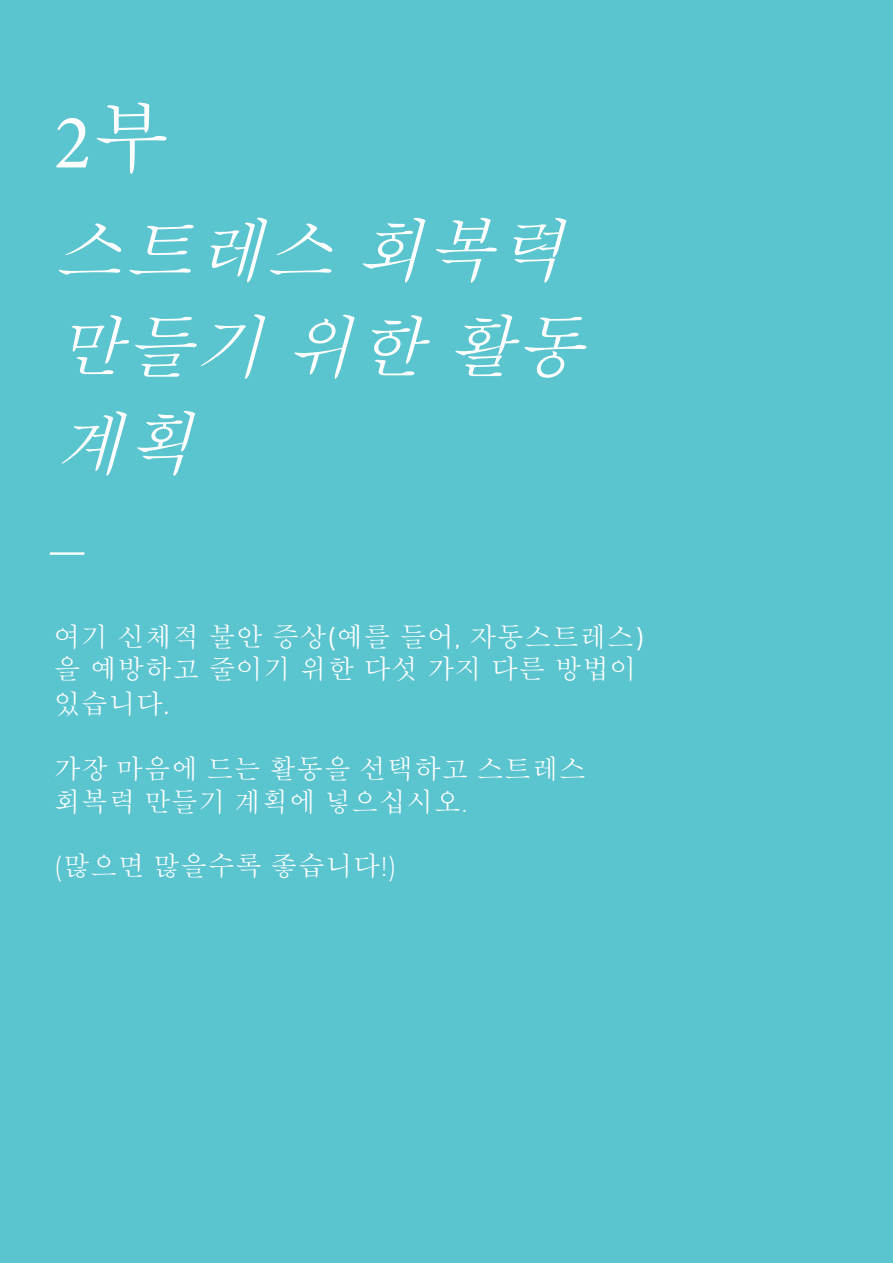
<style>
.page{position:relative;width:893px;height:1263px;background:#5ac4cf}
.page>*{position:absolute;margin:0;border:0;box-sizing:border-box;transform-origin:0 0}
.t1{font:78px "Minion Pro";color:#fff}
.t2{font:italic 500 69px/96.6px "Adobe Myungjo Std";color:#fff}
.t3{font:italic 300 69px "Montserrat";color:#fff}
.t4{font:500 27px/32.4px "Adobe Myungjo Std";letter-spacing:.02em;color:#fff}
.s1{font-family:"Adobe Myungjo Std";font-weight:500}
.s2{font-family:"Montserrat";font-weight:300}
</style>
<div class="page">
<p class="t1" style="left:54px;top:90px;width:118px">2<span class="s1">부</span></p>
<p class="t2" style="left:54px;top:203px;width:550px">스트레스 회복력 만들기 위한 활동 계획</p>
<p class="t3" style="left:54px;top:481px;width:36px">_</p>
<p class="t4" style="left:54px;top:620px;width:591px">여기 신체적 불안 증상<span class="s2">(</span>예를 들어<span class="s2">,</span> 자동스트레스<span class="s2">) </span>을 예방하고 줄이기 위한 다섯 가지 다른 방법이</p>
<p class="t4" style="left:54px;top:688px;width:117px">있습니다<span class="s2">.</span></p>
<p class="t4" style="left:54px;top:753px;width:534px">가장 마음에 드는 활동을 선택하고 스트레스 회복력 만들기 계획에 넣으십시오<span class="s2">.</span></p>
<p class="t4" style="left:54px;top:850px;width:345px"><span class="s2">(</span>많으면 많을수록 좋습니다<span class="s2">!)</span></p>
</div>
